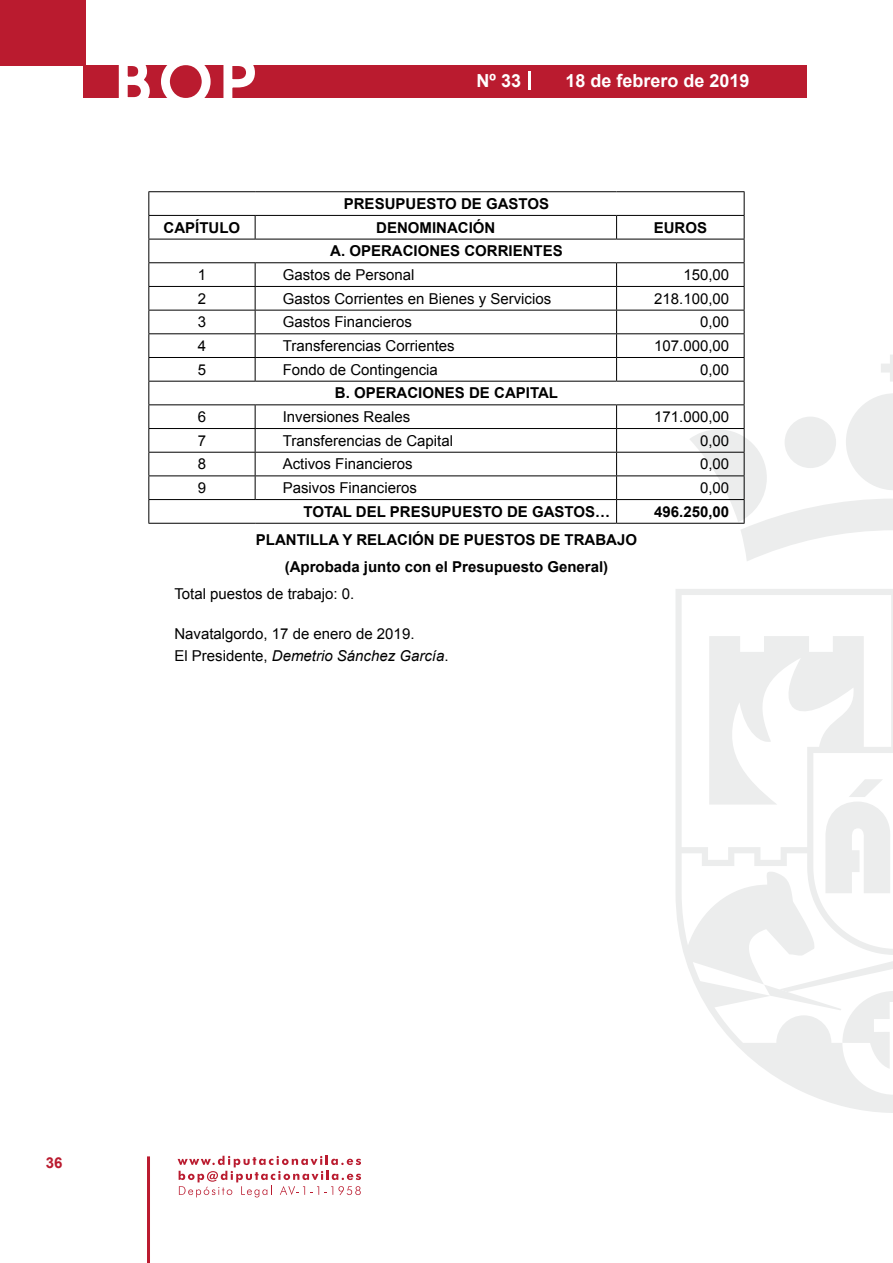
<style>
.page{position:relative;width:893px;height:1263px;background:#fff}
.page>*{position:absolute;margin:0;border:0;box-sizing:border-box;transform-origin:0 0}
.t1{font:500 61.5px "Avant Garde";color:#fff}
.t2{font:700 18px "Arial";color:#fff}
.t3{font:15px/22.2px "Arial";color:#000}
.t4{font:700 15px/27.3px "Arial";color:#000;text-align:center}
.t5{font:700 15px "Arial";color:#ba1b2f}
.s1{font-style:italic}
</style>
<div class="page">
<svg style="left:178px;top:1156px;width:183px;height:41px"></svg>
<hr style="left:147px;top:1156px;width:3px;height:107px;background:#ba1b2f">
<div style="left:0;top:0;width:85px;height:66px;background:#ba1b2f"></div>
<div style="left:84px;top:65px;width:723px;height:33px;background:#ba1b2f"></div>
<svg style="left:118px;top:65px;width:32px;height:33px"></svg>
<svg style="left:161px;top:65px;width:50px;height:33px"></svg>
<svg style="left:223px;top:65px;width:32px;height:33px"></svg>
<svg style="left:529px;top:71px;width:2px;height:19px"></svg>
<svg style="left:676px;top:589px;width:217px;height:524px"></svg>
<svg style="left:764px;top:984px;width:129px;height:86px"></svg>
<svg style="left:825px;top:779px;width:66px;height:114px"></svg>
<hr style="left:148px;top:191px;width:107px;height:1px;background:#000">
<hr style="left:255px;top:191px;width:362px;height:1px;background:#000">
<hr style="left:617px;top:191px;width:127px;height:1px;background:#000">
<hr style="left:148px;top:215px;width:107px;height:1px;background:#000">
<hr style="left:255px;top:215px;width:362px;height:1px;background:#000">
<svg style="left:255px;top:216px;width:1px;height:23px"></svg>
<hr style="left:617px;top:215px;width:127px;height:1px;background:#000">
<svg style="left:616px;top:216px;width:1px;height:23px"></svg>
<hr style="left:148px;top:239px;width:107px;height:1px;background:#000">
<hr style="left:255px;top:239px;width:362px;height:1px;background:#000">
<hr style="left:617px;top:239px;width:127px;height:1px;background:#000">
<hr style="left:148px;top:262px;width:107px;height:1px;background:#000">
<hr style="left:255px;top:262px;width:362px;height:1px;background:#000">
<hr style="left:617px;top:262px;width:127px;height:1px;background:#000">
<hr style="left:148px;top:286px;width:107px;height:1px;background:#000">
<hr style="left:255px;top:286px;width:362px;height:1px;background:#000">
<hr style="left:617px;top:286px;width:127px;height:1px;background:#000">
<hr style="left:148px;top:310px;width:107px;height:1px;background:#000">
<hr style="left:255px;top:310px;width:362px;height:1px;background:#000">
<hr style="left:617px;top:310px;width:127px;height:1px;background:#000">
<hr style="left:148px;top:333px;width:107px;height:1px;background:#000">
<hr style="left:255px;top:333px;width:362px;height:1px;background:#000">
<hr style="left:617px;top:333px;width:127px;height:1px;background:#000">
<hr style="left:148px;top:357px;width:107px;height:1px;background:#000">
<hr style="left:255px;top:357px;width:362px;height:1px;background:#000">
<svg style="left:255px;top:263px;width:1px;height:118px"></svg>
<hr style="left:617px;top:357px;width:127px;height:1px;background:#000">
<svg style="left:616px;top:263px;width:1px;height:118px"></svg>
<hr style="left:148px;top:381px;width:107px;height:1px;background:#000">
<hr style="left:255px;top:381px;width:362px;height:1px;background:#000">
<hr style="left:617px;top:381px;width:127px;height:1px;background:#000">
<hr style="left:148px;top:404px;width:107px;height:1px;background:#000">
<hr style="left:255px;top:404px;width:362px;height:1px;background:#000">
<hr style="left:617px;top:404px;width:127px;height:1px;background:#000">
<hr style="left:148px;top:428px;width:107px;height:1px;background:#000">
<hr style="left:255px;top:428px;width:362px;height:1px;background:#000">
<hr style="left:617px;top:428px;width:127px;height:1px;background:#000">
<hr style="left:148px;top:452px;width:107px;height:1px;background:#000">
<hr style="left:255px;top:452px;width:362px;height:1px;background:#000">
<hr style="left:617px;top:452px;width:127px;height:1px;background:#000">
<hr style="left:148px;top:475px;width:107px;height:1px;background:#000">
<hr style="left:255px;top:475px;width:362px;height:1px;background:#000">
<svg style="left:255px;top:405px;width:1px;height:94px"></svg>
<hr style="left:617px;top:475px;width:127px;height:1px;background:#000">
<hr style="left:148px;top:499px;width:107px;height:1px;background:#000">
<svg style="left:148px;top:192px;width:1px;height:331px"></svg>
<hr style="left:255px;top:499px;width:362px;height:1px;background:#000">
<hr style="left:617px;top:499px;width:127px;height:1px;background:#000">
<svg style="left:616px;top:405px;width:1px;height:118px"></svg>
<svg style="left:689px;top:192px;width:204px;height:369px"></svg>
<hr style="left:148px;top:523px;width:107px;height:1px;background:#000">
<hr style="left:255px;top:523px;width:362px;height:1px;background:#000">
<hr style="left:617px;top:523px;width:127px;height:1px;background:#000">
<h1 class="t1" style="left:115px;top:44px;width:141px">BOP</h1>
<p class="t2" style="left:477px;top:69px;width:46px">Nº 33</p>
<p class="t2" style="left:565px;top:69px;width:186px">18 de febrero de 2019</p>
<p class="t4" style="left:344px;top:191px;width:207px">PRESUPUESTO DE GASTOS</p>
<p class="t4" style="left:164px;top:214px;width:78px">CAPÍTULO</p>
<p class="t4" style="left:376px;top:214px;width:121px">DENOMINACIÓN</p>
<p class="t4" style="left:654px;top:214px;width:55px">EUROS</p>
<p class="t4" style="left:330px;top:238px;width:234px">A. OPERACIONES CORRIENTES</p>
<p class="t3" style="left:198px;top:264px;width:10px">1</p>
<p class="t3" style="left:283px;top:264px;width:133px">Gastos de Personal</p>
<p class="t3" style="left:683px;top:264px;width:47px">150,00</p>
<p class="t3" style="left:198px;top:287px;width:10px">2</p>
<p class="t3" style="left:283px;top:287px;width:270px">Gastos Corrientes en Bienes y Servicios</p>
<p class="t3" style="left:654px;top:287px;width:77px">218.100,00</p>
<p class="t3" style="left:198px;top:311px;width:10px">3</p>
<p class="t3" style="left:283px;top:311px;width:131px">Gastos Financieros</p>
<p class="t3" style="left:700px;top:311px;width:31px">0,00</p>
<p class="t3" style="left:198px;top:335px;width:10px">4</p>
<p class="t3" style="left:283px;top:335px;width:173px">Transferencias Corrientes</p>
<p class="t3" style="left:654px;top:335px;width:77px">107.000,00</p>
<p class="t3" style="left:198px;top:358px;width:10px">5</p>
<p class="t3" style="left:283px;top:358px;width:157px">Fondo de Contingencia</p>
<p class="t3" style="left:700px;top:358px;width:31px">0,00</p>
<p class="t4" style="left:335px;top:380px;width:225px">B. OPERACIONES DE CAPITAL</p>
<p class="t3" style="left:198px;top:406px;width:10px">6</p>
<p class="t3" style="left:283px;top:406px;width:129px">Inversiones Reales</p>
<p class="t3" style="left:654px;top:406px;width:77px">171.000,00</p>
<p class="t3" style="left:198px;top:430px;width:10px">7</p>
<p class="t3" style="left:283px;top:430px;width:172px">Transferencias de Capital</p>
<p class="t3" style="left:700px;top:430px;width:31px">0,00</p>
<p class="t3" style="left:198px;top:453px;width:10px">8</p>
<p class="t3" style="left:283px;top:453px;width:132px">Activos Financieros</p>
<p class="t3" style="left:700px;top:453px;width:31px">0,00</p>
<p class="t3" style="left:198px;top:477px;width:10px">9</p>
<p class="t3" style="left:283px;top:477px;width:136px">Pasivos Financieros</p>
<p class="t3" style="left:700px;top:477px;width:31px">0,00</p>
<p class="t4" style="left:303px;top:498px;width:308px">TOTAL DEL PRESUPUESTO DE GASTOS…</p>
<p class="t4" style="left:654px;top:498px;width:77px">496.250,00</p>
<p class="t4" style="left:256px;top:526px;width:383px">PLANTILLA Y RELACIÓN DE PUESTOS DE TRABAJO (Aprobada junto con el Presupuesto General)</p>
<p class="t3" style="left:174px;top:583px;width:182px">Total puestos de trabajo: 0.</p>
<p class="t3" style="left:174px;top:622px;width:276px">Navatalgordo, 17 de enero de 2019.<br>El Presidente, <span class="s1">Demetrio Sánchez García</span>.</p>
<p class="t5" style="left:46px;top:1153px;width:18px">36</p>
</div>
